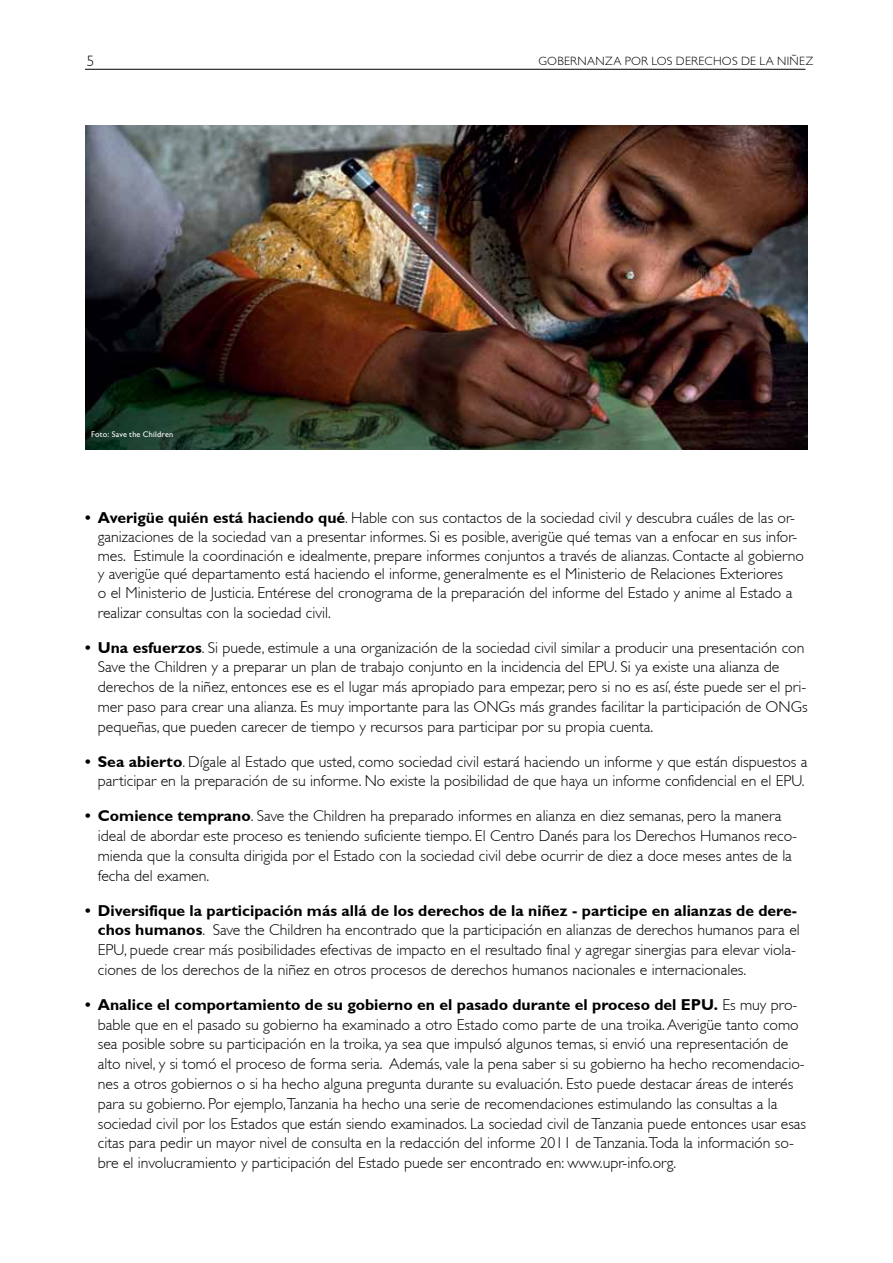
<style>
.page{position:relative;width:893px;height:1263px;background:#fff}
.page>*{position:absolute;margin:0;border:0;box-sizing:border-box;transform-origin:0 0}
.t1{font:300 15.75px/19.8px "Gill Sans";color:#000}
.t2{font:300 15px "Gill Sans";color:#000}
.t3{font:300 12px "Gill Sans";letter-spacing:.025em;color:#000}
.t4{font:8.25px "Gill Sans";letter-spacing:.025em;color:#fff}
.s1{font-weight:700}
</style>
<div class="page">
<hr style="left:85px;top:69px;width:720px;height:1px;background:#000">
<img style="left:85px;top:125px;width:723px;height:324px">
<p class="t2" style="left:87px;top:52px;width:9px">5</p>
<p class="t3" style="left:538px;top:54px;width:276px">Gobernanza por los Derechos d e la N iñez</p>
<p class="t4" style="left:91px;top:429px;width:84px">Foto: Save the Children</p>
<p class="t1" style="left:98px;top:508px;width:708px;line-height:18.9px;text-indent:-13px"><span class="s1">• Averigüe quién está haciendo qué</span>. Hable con sus contactos de la sociedad civil y descubra cuáles de las or&shy;ganizaciones de la sociedad van a presentar informes. Si es posible, averigüe qué temas van a enfocar en sus infor&shy;mes. Estimule la coordinación e idealmente, prepare informes conjuntos a través de alianzas. Contacte al gobierno y averigüe qué departamento está haciendo el informe, generalmente es el Ministerio de Relaciones Exteriores<br>o el Ministerio de Justicia. Entérese del cronograma de la preparación del informe del Estado y anime al Estado a realizar consultas con la sociedad civil.</p>
<p class="t1" style="left:98px;top:638px;width:711px;text-indent:-13px"><span class="s1">• Una esfuerzos</span>. Si puede, estimule a una organización de la sociedad civil similar a producir una presentación con Save the Children y a preparar un plan de trabajo conjunto en la incidencia del EPU. Si ya existe una alianza de derechos de la niñez, entonces ese es el lugar más apropiado para empezar, pero si no es así, éste puede ser el pri&shy;mer paso para crear una alianza. Es muy importante para las ON Gs más grandes facilitar la participación de ON Gs pequeñas, que pueden carecer de tiempo y recursos para participar por su propia cuenta.</p>
<p class="t1" style="left:85px;top:752px;width:724px;text-align:right"><span class="s1">• Sea abierto</span>. Dígale al Estado que usted, como sociedad civil estará haciendo un informe y que están dispuestos a participar en la preparación de su informe. No existe la posibilidad de que haya un informe confidencial en el EPU.</p>
<p class="t1" style="left:98px;top:806px;width:701px;text-indent:-13px"><span class="s1">• Comience temprano</span>. Save the Children ha preparado informes en alianza en diez semanas, pero la manera ideal de abordar este proceso es teniendo suficiente tiempo. El Centro Danés para los Derechos H umanos reco&shy;mienda que la consulta dirigida por el Estado con la sociedad civil debe ocurrir de diez a doce meses antes de la fecha del examen.</p>
<p class="t1" style="left:98px;top:900px;width:704px;text-indent:-13px"><span class="s1">• Diversifique la participación más allá de los derechos de la niñez - participe en alianzas de dere&shy;chos humanos</span>. Save the Children ha encontrado que la participación en alianzas de derechos humanos para el EPU, puede crear más posibilidades efectivas de impacto en el resultado final y agregar sinergias para elevar viola&shy;ciones de los derechos de la niñez en otros procesos de derechos humanos nacionales e internacionales.</p>
<p class="t1" style="left:98px;top:995px;width:710px;text-indent:-13px"><span class="s1">• Analice el comportamiento de su gobierno en el pasado durante el proceso del EPU.</span> Es muy pro&shy;bable que en el pasado su gobierno ha examinado a otro Estado como parte de una troika. Averigüe tanto como sea posible sobre su participación en la troika, ya sea que impulsó algunos temas, si envió una representación de alto nivel, y si tomó el proceso de forma seria. Además, vale la pena saber si su gobierno ha hecho recomendacio&shy;nes a otros gobiernos o si ha hecho alguna pregunta durante su evaluación. Esto puede destacar áreas de interés para su gobierno. Por ejemplo,Tanzania ha hecho una serie de recomendaciones estimulando las consultas a la sociedad civil por los Estados que están siendo examinados. La sociedad civil de Tanzania puede entonces usar esas citas para pedir un mayor nivel de consulta en la redacción del informe 2011 de Tanzania.Toda la información so&shy;bre el involucramiento y participación del Estado puede ser encontrado en: www.upr-info.org.</p>
</div>
